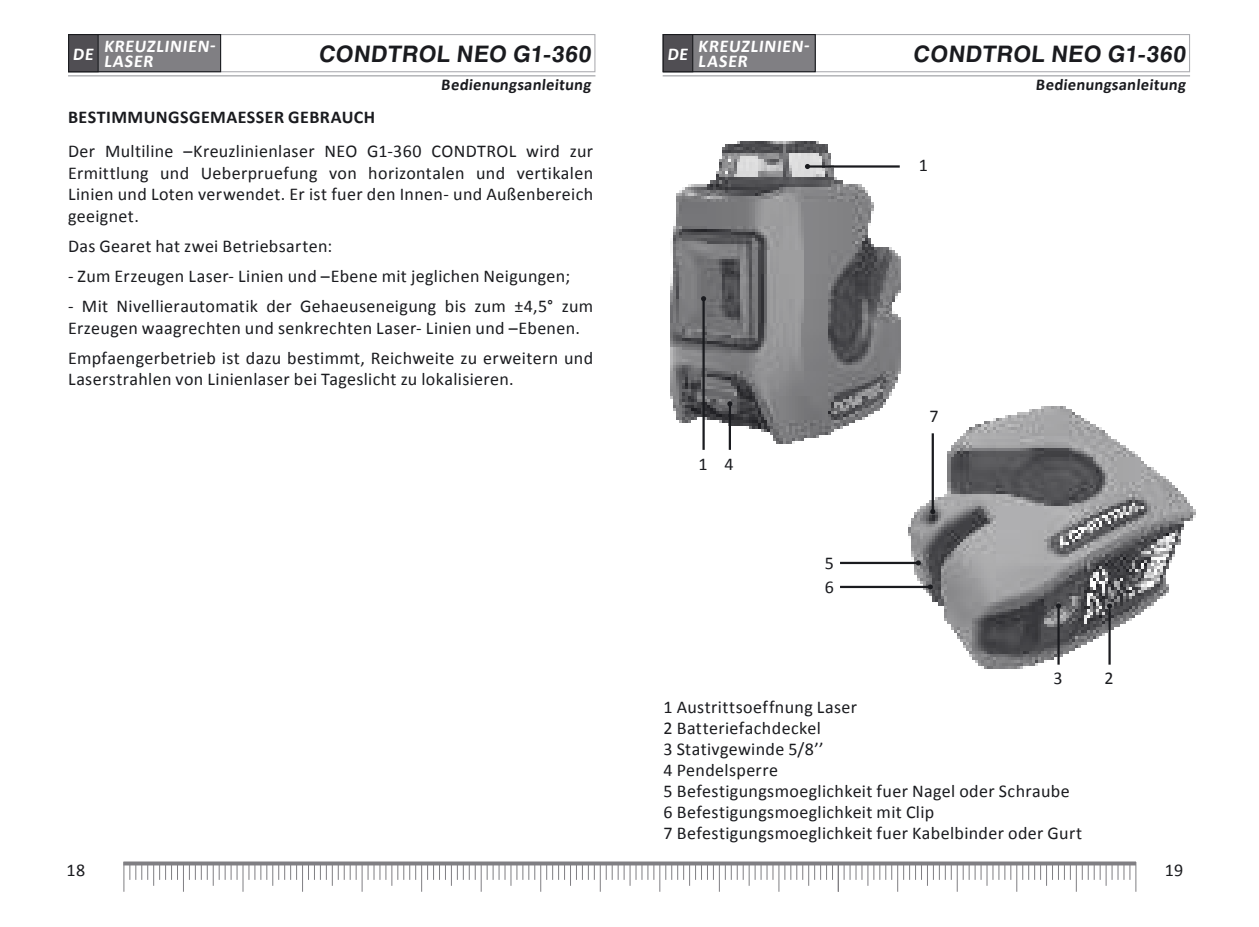
<style>
.page{position:relative;width:1259px;height:927px;background:#fff}
.page>*{position:absolute;margin:0;border:0;box-sizing:border-box;transform-origin:0 0}
.t1{font:700 22.5px "Helios";color:#1a1b1f}
.t2{font:18px/21px "Calibri";letter-spacing:.02em;color:#1a1b1f}
.t3{font:700 18px/15px "Calibri";color:#fff}
.t4{font:700 18px "Calibri";letter-spacing:.025em;color:#1a1b1f}
.t5{font:700 16.5px "Calibri";color:#1a1b1f}
</style>
<div class="page">
<div style="left:124px;top:862px;width:1012px;height:3px;border:1px solid #807f83"></div>
<hr style="left:123px;top:862px;width:1px;height:30px;background:#807f83">
<svg style="left:129px;top:862px;width:49px;height:24px"></svg>
<svg style="left:189px;top:862px;width:48px;height:24px"></svg>
<svg style="left:248px;top:862px;width:49px;height:24px"></svg>
<svg style="left:308px;top:862px;width:49px;height:24px"></svg>
<svg style="left:367px;top:862px;width:49px;height:24px"></svg>
<svg style="left:427px;top:862px;width:49px;height:24px"></svg>
<svg style="left:486px;top:862px;width:49px;height:24px"></svg>
<svg style="left:546px;top:862px;width:49px;height:24px"></svg>
<svg style="left:606px;top:862px;width:48px;height:24px"></svg>
<svg style="left:665px;top:862px;width:49px;height:24px"></svg>
<svg style="left:725px;top:862px;width:48px;height:24px"></svg>
<svg style="left:784px;top:862px;width:49px;height:24px"></svg>
<hr style="left:183px;top:862px;width:1px;height:30px;background:#807f83">
<hr style="left:242px;top:862px;width:1px;height:30px;background:#807f83">
<hr style="left:302px;top:862px;width:1px;height:30px;background:#807f83">
<hr style="left:361px;top:862px;width:1px;height:30px;background:#807f83">
<hr style="left:421px;top:862px;width:1px;height:30px;background:#807f83">
<hr style="left:481px;top:862px;width:1px;height:30px;background:#807f83">
<hr style="left:540px;top:862px;width:1px;height:30px;background:#807f83">
<hr style="left:600px;top:862px;width:1px;height:30px;background:#807f83">
<hr style="left:659px;top:862px;width:1px;height:30px;background:#807f83">
<hr style="left:719px;top:862px;width:1px;height:30px;background:#807f83">
<hr style="left:778px;top:862px;width:1px;height:30px;background:#807f83">
<hr style="left:838px;top:862px;width:1px;height:30px;background:#807f83">
<hr style="left:837px;top:862px;width:1px;height:30px;background:#807f83">
<svg style="left:843px;top:862px;width:49px;height:24px"></svg>
<svg style="left:903px;top:862px;width:48px;height:24px"></svg>
<svg style="left:962px;top:862px;width:49px;height:24px"></svg>
<svg style="left:1022px;top:862px;width:49px;height:24px"></svg>
<svg style="left:1081px;top:862px;width:49px;height:24px"></svg>
<hr style="left:897px;top:862px;width:1px;height:30px;background:#807f83">
<hr style="left:956px;top:862px;width:1px;height:30px;background:#807f83">
<hr style="left:1016px;top:862px;width:1px;height:30px;background:#807f83">
<hr style="left:1075px;top:862px;width:1px;height:30px;background:#807f83">
<hr style="left:1135px;top:862px;width:1px;height:30px;background:#807f83">
<div style="left:68px;top:34px;width:527px;height:38px;border:1px solid #adaeb2"></div>
<div style="left:69px;top:35px;width:152px;height:37px;background:#807f83"></div>
<div style="left:68px;top:34px;width:153px;height:38px;border:1px solid #1a1b1f"></div>
<hr style="left:69px;top:75px;width:526px;height:2px;background:#adaeb2">
<div style="left:69px;top:35px;width:29px;height:37px;background:#504e53"></div>
<div style="left:68px;top:34px;width:31px;height:38px;border:1px solid #1a1b1f"></div>
<div style="left:662px;top:34px;width:528px;height:38px;border:1px solid #adaeb2"></div>
<div style="left:663px;top:35px;width:152px;height:37px;background:#807f83"></div>
<div style="left:662px;top:34px;width:154px;height:38px;border:1px solid #1a1b1f"></div>
<hr style="left:663px;top:75px;width:526px;height:2px;background:#adaeb2">
<div style="left:663px;top:35px;width:30px;height:37px;background:#504e53"></div>
<div style="left:662px;top:34px;width:31px;height:38px;border:1px solid #1a1b1f"></div>
<img style="left:670px;top:141px;width:231px;height:305px">
<img style="left:900px;top:386px;width:296px;height:283px">
<hr style="left:808px;top:165px;width:91px;height:3px;background:#1a1b1f">
<svg style="left:805px;top:164px;width:5px;height:5px"></svg>
<hr style="left:702px;top:299px;width:2px;height:151px;background:#1a1b1f">
<svg style="left:701px;top:296px;width:5px;height:5px"></svg>
<hr style="left:1057px;top:605px;width:2px;height:60px;background:#1a1b1f">
<svg style="left:1056px;top:603px;width:5px;height:5px"></svg>
<hr style="left:729px;top:403px;width:2px;height:47px;background:#1a1b1f">
<svg style="left:727px;top:401px;width:5px;height:5px"></svg>
<hr style="left:840px;top:562px;width:80px;height:2px;background:#1a1b1f">
<svg style="left:916px;top:560px;width:5px;height:5px"></svg>
<hr style="left:931px;top:433px;width:3px;height:80px;background:#1a1b1f">
<svg style="left:930px;top:509px;width:5px;height:5px"></svg>
<hr style="left:840px;top:586px;width:91px;height:2px;background:#1a1b1f">
<svg style="left:928px;top:584px;width:5px;height:5px"></svg>
<hr style="left:1108px;top:605px;width:2px;height:60px;background:#1a1b1f">
<svg style="left:1107px;top:603px;width:5px;height:5px"></svg>
<p class="t3" style="left:104px;top:39px;width:116px">KREUZLINIEN-<br>LASER</p>
<p class="t3" style="left:698px;top:39px;width:116px">KREUZLINIEN-</p>
<p class="t1" style="left:318px;top:41px;width:276px">CONDTROL NEO G1-360</p>
<p class="t1" style="left:913px;top:41px;width:276px">CONDTROL NEO G1-360</p>
<p class="t3" style="left:73px;top:47px;width:24px">DE</p>
<p class="t3" style="left:667px;top:47px;width:24px">DE</p>
<p class="t3" style="left:698px;top:54px;width:53px">LASER</p>
<p class="t5" style="left:441px;top:76px;width:153px">Bedienungsanleitung</p>
<p class="t5" style="left:1035px;top:76px;width:153px">Bedienungsanleitung</p>
<p class="t4" style="left:68px;top:109px;width:309px">BESTIMMUNGSGEMAESSER GEBRAUCH</p>
<p class="t2" style="left:68px;top:140px;width:526px;text-align:justify">Der Multiline –Kreuzlinienlaser NEO G1-360 CONDTROL wird zur Ermittlung und Ueberpruefung von horizontalen und vertikalen Linien und Loten verwendet. Er ist fuer den Innen- und Außenbereich geeignet.</p>
<p class="t2" style="left:68px;top:236px;width:266px">Das Gearet hat zwei Betriebsarten:</p>
<p class="t2" style="left:68px;top:266px;width:503px">- Zum Erzeugen Laser- Linien und –Ebene mit jeglichen Neigungen;</p>
<p class="t2" style="left:68px;top:296px;width:526px">- Mit Nivellierautomatik der Gehaeuseneigung bis zum ±4,5° zum<br>Erzeugen waagrechten und senkrechten Laser- Linien und –Ebenen.</p>
<p class="t2" style="left:68px;top:347px;width:526px">Empfaengerbetrieb ist dazu bestimmt, Reichweite zu erweitern und<br>Laserstrahlen von Linienlaser bei Tageslicht zu lokalisieren.</p>
<p class="t2" style="left:919px;top:154px;width:11px">1</p>
<p class="t2" style="left:698px;top:454px;width:11px">1</p>
<p class="t2" style="left:724px;top:454px;width:11px">4</p>
<p class="t2" style="left:929px;top:406px;width:11px">7</p>
<p class="t2" style="left:824px;top:553px;width:11px">5</p>
<p class="t2" style="left:824px;top:577px;width:11px">6</p>
<p class="t2" style="left:1053px;top:668px;width:11px">3</p>
<p class="t2" style="left:663px;top:697px;width:420px">1 Austrittsoeffnung Laser<br>2 Batteriefachdeckel<br>3 Stativgewinde 5/8’’<br>4 Pendelsperre<br>5 Befestigungsmoeglichkeit fuer Nagel oder Schraube 6 Befestigungsmoeglichkeit mit Clip<br>7 Befestigungsmoeglichkeit fuer Kabelbinder oder Gurt</p>
<p class="t2" style="left:1104px;top:668px;width:11px">2</p>
<p class="t2" style="left:67px;top:860px;width:20px">18</p>
<p class="t2" style="left:1164px;top:860px;width:20px">19</p>
</div>
